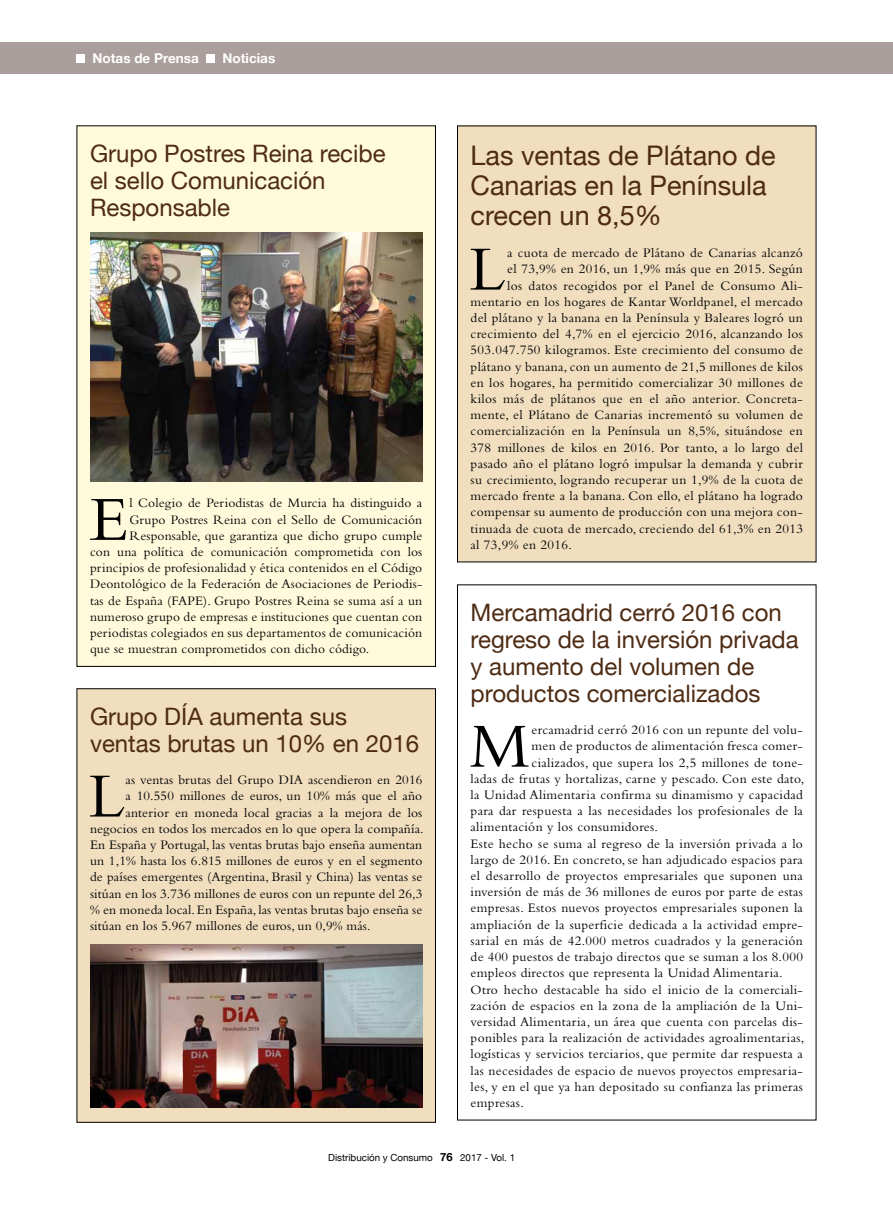
<style>
.page{position:relative;width:893px;height:1212px;background:#fff}
.page>*{position:absolute;margin:0;border:0;box-sizing:border-box;transform-origin:0 0}
.t1{font:65.55px "Bembo";color:#000}
.t2{font:27px/30px "Helvetica Neue";color:#4e2b13}
.t3{font:24px/27px "Helvetica Neue";color:#4e2b13}
.t4{font:13.5px "Bembo";letter-spacing:.025em;color:#000}
.t5{font:700 13.5px "Helvetica Neue";color:#fff}
.t6{font:9.75px "Helvetica Neue";color:#000}
.s1{font-weight:700;font-size:11.25px}
</style>
<div class="page">
<div style="left:457px;top:126px;width:359px;height:436px;background:#f0debf"></div>
<div style="left:77px;top:126px;width:358px;height:540px;background:#fffadc"></div>
<img style="left:90px;top:232px;width:332px;height:250px">
<div style="left:77px;top:689px;width:358px;height:433px;background:#f0debf"></div>
<div style="left:77px;top:688px;width:359px;height:435px;border:1px solid #000"></div>
<img style="left:90px;top:945px;width:332px;height:162px">
<div style="left:0;top:43px;width:893px;height:31px;background:#aa9f9d"></div>
<div style="left:77px;top:54px;width:8px;height:9px;background:#fff"></div>
<div style="left:206px;top:54px;width:9px;height:9px;background:#fff"></div>
<p class="t5" style="left:93px;top:50px;width:108px">Notas de Prensa</p>
<p class="t5" style="left:223px;top:50px;width:54px">Noticias</p>
<h3 class="t3" style="left:90px;top:139px;width:297px">Grupo Postres Reina recibe el sello Comunicación<br>Responsable</h3>
<h1 class="t1" style="left:90px;top:481px;width:40px">E</h1>
<p class="t4" style="left:129px;top:495px;width:294px">l Colegio de Periodistas de Murcia ha distinguido a</p>
<p class="t4" style="left:129px;top:511px;width:294px">Grupo Postres Reina con el Sello de Comunicación</p>
<p class="t4" style="left:129px;top:528px;width:294px">Responsable, que garantiza que dicho grupo cumple</p>
<p class="t4" style="left:90px;top:544px;width:334px">con una política de comunicación comprometida con los</p>
<p class="t4" style="left:90px;top:560px;width:334px">principios de profesionalidad y ética contenidos en el Código</p>
<p class="t4" style="left:90px;top:576px;width:334px">Deontológico de la Federación de Asociaciones de Periodis-</p>
<p class="t4" style="left:90px;top:592px;width:334px">tas de España (FAPE). Grupo Postres Reina se suma así a un</p>
<p class="t4" style="left:90px;top:609px;width:334px">numeroso grupo de empresas e instituciones que cuentan con</p>
<p class="t4" style="left:90px;top:625px;width:334px">periodistas colegiados en sus departamentos de comunicación</p>
<p class="t4" style="left:90px;top:641px;width:281px">que se muestran comprometidos con dicho código.</p>
<h3 class="t3" style="left:90px;top:702px;width:331px">Grupo DÍA aumenta sus ventas brutas un 10% en 2016</h3>
<h1 class="t1" style="left:89px;top:758px;width:38px">L</h1>
<p class="t4" style="left:126px;top:772px;width:298px">as ventas brutas del Grupo DIA ascendieron en 2016</p>
<p class="t4" style="left:126px;top:788px;width:298px">a 10.550 millones de euros, un 10% más que el año</p>
<p class="t4" style="left:126px;top:804px;width:298px">anterior en moneda local gracias a la mejora de los</p>
<p class="t4" style="left:90px;top:821px;width:335px">negocios en todos los mercados en lo que opera la compañía.</p>
<p class="t4" style="left:90px;top:837px;width:334px">En España y Portugal, las ventas brutas bajo enseña aumentan</p>
<p class="t4" style="left:90px;top:853px;width:334px">un 1,1% hasta los 6.815 millones de euros y en el segmento</p>
<p class="t4" style="left:90px;top:869px;width:334px">de países emergentes (Argentina, Brasil y China) las ventas se</p>
<p class="t4" style="left:90px;top:885px;width:334px">sitúan en los 3.736 millones de euros con un repunte del 26,3</p>
<p class="t4" style="left:90px;top:902px;width:334px">% en moneda local. En España, las ventas brutas bajo enseña se</p>
<p class="t4" style="left:90px;top:918px;width:282px">sitúan en los 5.967 millones de euros, un 0,9% más.</p>
<h2 class="t2" style="left:471px;top:140px;width:307px">Las ventas de Plátano de<br>Canarias en la Península crecen un 8,5%</h2>
<h1 class="t1" style="left:469px;top:231px;width:38px">L</h1>
<p class="t4" style="left:507px;top:245px;width:297px">a cuota de mercado de Plátano de Canarias alcanzó</p>
<p class="t4" style="left:507px;top:261px;width:297px">el 73,9% en 2016, un 1,9% más que en 2015. Según</p>
<p class="t4" style="left:507px;top:277px;width:297px">los datos recogidos por el Panel de Consumo Ali-</p>
<p class="t4" style="left:471px;top:294px;width:334px">mentario en los hogares de Kantar Worldpanel, el mercado</p>
<p class="t4" style="left:471px;top:310px;width:334px">del plátano y la banana en la Península y Baleares logró un</p>
<p class="t4" style="left:471px;top:326px;width:334px">crecimiento del 4,7% en el ejercicio 2016, alcanzando los</p>
<p class="t4" style="left:471px;top:342px;width:334px">503.047.750 kilogramos. Este crecimiento del consumo de</p>
<p class="t4" style="left:471px;top:358px;width:334px">plátano y banana, con un aumento de 21,5 millones de kilos</p>
<p class="t4" style="left:471px;top:375px;width:334px">en los hogares, ha permitido comercializar 30 millones de</p>
<p class="t4" style="left:471px;top:391px;width:334px">kilos más de plátanos que en el año anterior. Concreta-</p>
<p class="t4" style="left:471px;top:407px;width:334px">mente, el Plátano de Canarias incrementó su volumen de</p>
<p class="t4" style="left:471px;top:423px;width:334px">comercialización en la Península un 8,5%, situándose en</p>
<p class="t4" style="left:471px;top:439px;width:334px">378 millones de kilos en 2016. Por tanto, a lo largo del</p>
<p class="t4" style="left:471px;top:456px;width:334px">pasado año el plátano logró impulsar la demanda y cubrir</p>
<p class="t4" style="left:471px;top:472px;width:334px">su crecimiento, logrando recuperar un 1,9% de la cuota de</p>
<p class="t4" style="left:471px;top:488px;width:334px">mercado frente a la banana. Con ello, el plátano ha logrado</p>
<p class="t4" style="left:471px;top:504px;width:334px">compensar su aumento de producción con una mejora con-</p>
<p class="t4" style="left:471px;top:520px;width:334px">tinuada de cuota de mercado, creciendo del 61,3% en 2013</p>
<p class="t4" style="left:471px;top:537px;width:103px">al 73,9% en 2016.</p>
<h3 class="t3" style="left:471px;top:598px;width:330px">Mercamadrid cerró 2016 con regreso de la inversión privada y aumento del volumen de productos comercializados</h3>
<h1 class="t1" style="left:470px;top:708px;width:62px">M</h1>
<p class="t4" style="left:532px;top:722px;width:273px">ercamadrid cerró 2016 con un repunte del volu-</p>
<p class="t4" style="left:532px;top:738px;width:273px">men de productos de alimentación fresca comer-</p>
<p class="t4" style="left:532px;top:754px;width:273px">cializados, que supera los 2,5 millones de tone-</p>
<p class="t4" style="left:471px;top:771px;width:335px">ladas de frutas y hortalizas, carne y pescado. Con este dato,</p>
<p class="t4" style="left:471px;top:787px;width:334px">la Unidad Alimentaria confirma su dinamismo y capacidad</p>
<p class="t4" style="left:471px;top:803px;width:334px">para dar respuesta a las necesidades los profesionales de la</p>
<p class="t4" style="left:471px;top:819px;width:189px">alimentación y los consumidores.</p>
<p class="t4" style="left:471px;top:835px;width:334px">Este hecho se suma al regreso de la inversión privada a lo</p>
<p class="t4" style="left:471px;top:852px;width:334px">largo de 2016. En concreto, se han adjudicado espacios para</p>
<p class="t4" style="left:471px;top:868px;width:334px">el desarrollo de proyectos empresariales que suponen una</p>
<p class="t4" style="left:471px;top:884px;width:334px">inversión de más de 36 millones de euros por parte de estas</p>
<p class="t4" style="left:471px;top:900px;width:334px">empresas. Estos nuevos proyectos empresariales suponen la</p>
<p class="t4" style="left:471px;top:916px;width:334px">ampliación de la superficie dedicada a la actividad empre-</p>
<p class="t4" style="left:471px;top:933px;width:334px">sarial en más de 42.000 metros cuadrados y la generación</p>
<p class="t4" style="left:471px;top:949px;width:334px">de 400 puestos de trabajo directos que se suman a los 8.000</p>
<p class="t4" style="left:471px;top:965px;width:314px">empleos directos que representa la Unidad Alimentaria.</p>
<p class="t4" style="left:471px;top:981px;width:334px">Otro hecho destacable ha sido el inicio de la comerciali-</p>
<p class="t4" style="left:471px;top:997px;width:334px">zación de espacios en la zona de la ampliación de la Uni-</p>
<p class="t4" style="left:471px;top:1014px;width:334px">versidad Alimentaria, un área que cuenta con parcelas dis-</p>
<p class="t4" style="left:471px;top:1030px;width:335px">ponibles para la realización de actividades agroalimentarias,</p>
<p class="t4" style="left:471px;top:1046px;width:334px">logísticas y servicios terciarios, que permite dar respuesta a</p>
<p class="t4" style="left:471px;top:1062px;width:334px">las necesidades de espacio de nuevos proyectos empresaria-</p>
<p class="t4" style="left:471px;top:1078px;width:334px">les, y en el que ya han depositado su confianza las primeras</p>
<p class="t4" style="left:471px;top:1095px;width:55px">empresas.</p>
<p class="t6" style="left:328px;top:1152px;width:188px">Distribución y Consumo <span class="s1">76</span> 2017 - Vol. 1</p>
</div>
